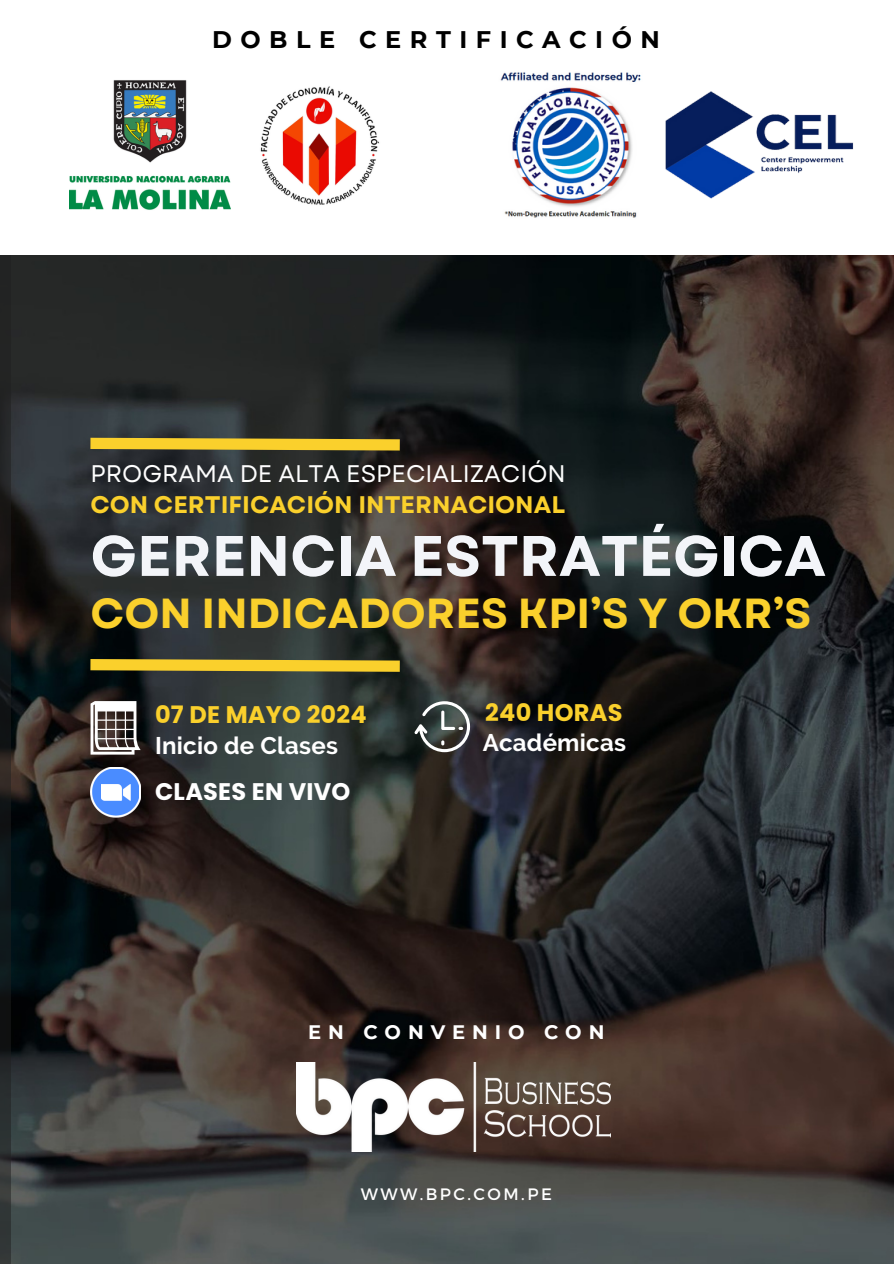
<style>
.page{position:relative;width:894px;height:1264px;background:#fff}
.page>*{position:absolute;margin:0;border:0;box-sizing:border-box;transform-origin:0 0}
.t1{font:700 57px "Garet";color:#f3f5f9}
.t2{font:700 42px "Garet";color:#fad02c}
.t3{font:24px/30.3px "Garet";color:#fefefe}
.t4{font:700 24px "Raleway";letter-spacing:.01em;color:#fff}
.t5{font:700 24px "Poppins";letter-spacing:.01em;color:#fad02c}
.t6{font:700 24px "Montserrat";letter-spacing:.355em;color:#000}
.t7{font:700 24px "Poppins";letter-spacing:.01em;color:#fff}
.t8{font:700 19.5px "Montserrat";letter-spacing:.355em;color:#fff}
.t9{font:16.5px "Montserrat";letter-spacing:.15em;color:#fff}
.s1{font-weight:700;color:#fad02c}
</style>
<div class="page">
<img style="left:11px;top:255px;width:882px;height:1008px">
<svg style="left:0;top:255px;width:11px;height:1008px;background:#1e2020"></svg>
<svg style="left:79px;top:432px;width:332px;height:24px;background:#84742d"></svg>
<svg style="left:79px;top:653px;width:332px;height:24px;background:#81732b"></svg>
<svg style="left:90px;top:701px;width:51px;height:53px"></svg>
<svg style="left:90px;top:767px;width:51px;height:50px"></svg>
<svg style="left:92px;top:769px;width:47px;height:46px;background:#5c8be1"></svg>
<svg style="left:101px;top:784px;width:29px;height:16px"></svg>
<svg style="left:414px;top:701px;width:56px;height:51px"></svg>
<img style="left:665px;top:91px;width:189px;height:108px">
<img style="left:500px;top:72px;width:141px;height:146px">
<img style="left:69px;top:80px;width:161px;height:130px">
<img style="left:260px;top:86px;width:119px;height:119px">
<img style="left:296px;top:1062px;width:314px;height:89px">
<h5 class="t6" style="left:212px;top:25px;width:449px">DOBLE CERTIFICACIÓN</h5>
<h1 class="t3" style="left:90px;top:459px;width:477px">PROGRAMA DE ALTA ESPECIALIZACIÓN<br><span class="s1">CON CERTIFICACIÓN INTERNACIONAL</span></h1>
<h4 class="t1" style="left:90px;top:515px;width:736px">GERENCIA ESTRATÉGICA</h4>
<h2 class="t2" style="left:90px;top:583px;width:722px">CON INDICADORES KPI’S Y OKR’S</h2>
<h3 class="t5" style="left:155px;top:697px;width:213px">07 DE MAYO 2024</h3>
<p class="t4" style="left:155px;top:732px;width:184px">Inicio de Clases</p>
<p class="t7" style="left:155px;top:774px;width:197px">CLASES EN VIVO</p>
<p class="t5" style="left:485px;top:695px;width:139px">240 HORAS</p>
<p class="t4" style="left:482px;top:728px;width:145px">Académicas</p>
<h3 class="t8" style="left:308px;top:1019px;width:297px">EN CONVENIO CON</h3>
<h5 class="t9" style="left:361px;top:1183px;width:192px">WWW.BPC.COM.PE</h5>
</div>
